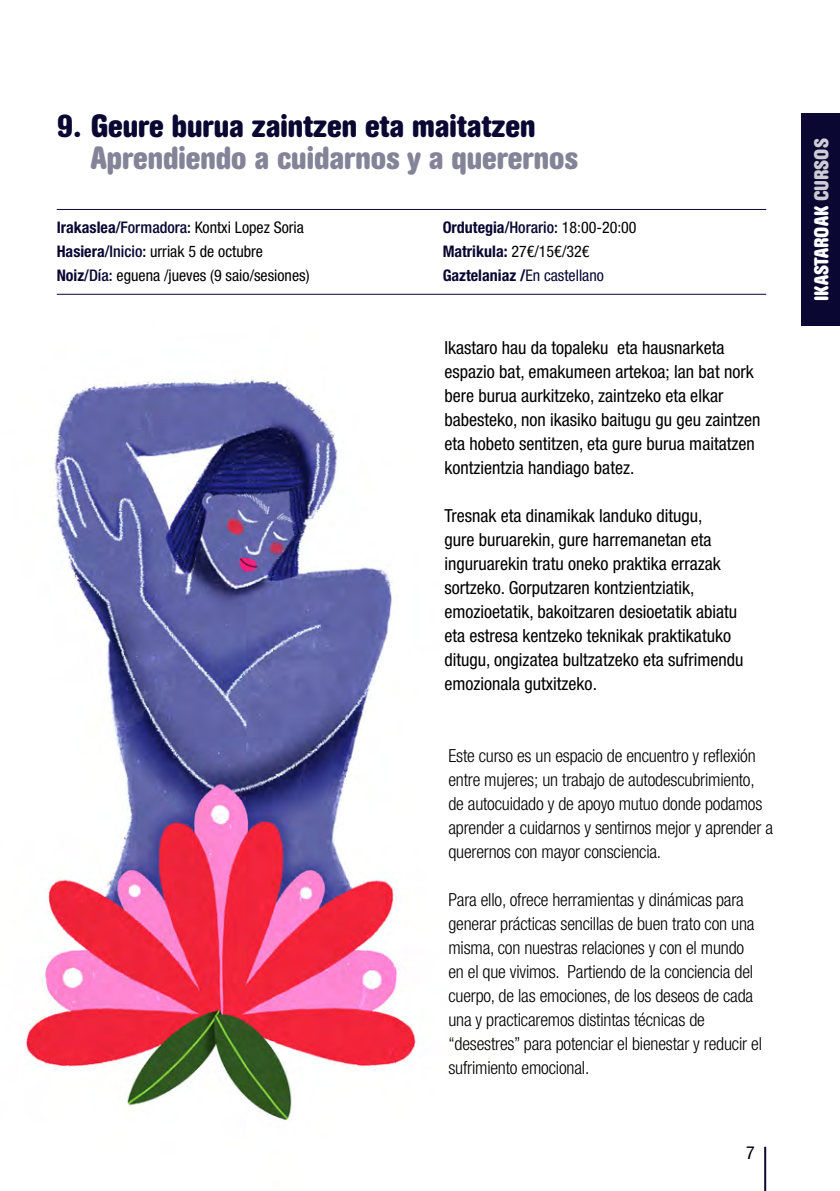
<style>
.page{position:relative;width:840px;height:1191px;background:#fff}
.page>*{position:absolute;margin:0;border:0;box-sizing:border-box;transform-origin:0 0}
.t1{font:700 condensed 32px "AG Book Rounded";color:#0a0732}
.t2{font:700 condensed 32px "AG Book Rounded";color:#858398}
.t3{font:700 condensed 20px "AG Book Rounded";color:#fff}
.t4{font:condensed 18px/24px "Helvetica Neue LT Pro";color:#000}
.t5{font:300 condensed 18px/24px "Helvetica Neue LT Pro";letter-spacing:-.01em;color:#000}
.t6{font:condensed 16px/24px "Helvetica Neue LT Pro";color:#000}
.t7{font:700 condensed 16px/24px "Helvetica Neue LT Pro";color:#0a0732}
.s1{font-weight:700;color:#0a0732}
.s2{font-weight:500;color:#0a0732}
.s3{font-weight:500}
.s4{font-weight:400;color:#000}
.s5{font-weight:400}
.s6{color:#cecdd6}
</style>
<div class="page">
<img style="left:24px;top:209px;width:743px;height:978px">
<hr style="left:57px;top:209px;width:708px;height:1px;background:#0a0732">
<hr style="left:57px;top:294px;width:708px;height:1px;background:#0a0732">
<hr style="left:763px;top:1146px;width:2px;height:45px;background:#0a0732">
<div style="left:801px;top:113px;width:38px;height:213px;background:#0a0732"></div>
<h1 class="t1" style="left:57px;top:107px;width:480px">9. Geure burua zaintzen eta maitatzen</h1>
<h1 class="t2" style="left:91px;top:139px;width:488px">Aprendiendo a cuidarnos y a querernos</h1>
<p class="t6" style="left:57px;top:216px;width:254px"><span class="s1">Irakaslea</span><span class="s2">/Formadora:</span> Kontxi Lopez Soria<br><span class="s1">Hasiera</span><span class="s2">/Inicio:</span> urriak 5 de octubre<br><span class="s1">Noiz</span><span class="s2">/Día:</span> eguena /jueves (9 saio/sesiones)</p>
<p class="t7" style="left:442px;top:215px;width:195px">Ordutegia<span class="s3">/Horario:</span> <span class="s4">18:00-20:00<br></span>Matrikula: <span class="s4">27€/15€/32€<br></span>Gaztelaniaz /<span class="s5">En castellano</span></p>
<p class="t4" style="left:444px;top:335px;width:317px">Ikastaro hau da topaleku eta hausnarketa espazio bat, emakumeen artekoa; lan bat nork bere burua aurkitzeko, zaintzeko eta elkar babesteko, non ikasiko baitugu gu geu zaintzen eta hobeto sentitzen, eta gure burua maitatzen kontzientzia handiago batez.</p>
<p class="t4" style="left:444px;top:503px;width:300px">Tresnak eta dinamikak landuko ditugu,<br>gure buruarekin, gure harremanetan eta inguruarekin tratu oneko praktika errazak sortzeko. Gorputzaren kontzientziatik, emozioetatik, bakoitzaren desioetatik abiatu eta estresa kentzeko teknikak praktikatuko ditugu, ongizatea bultzatzeko eta sufrimendu emozionala gutxitzeko.</p>
<p class="t5" style="left:448px;top:743px;width:326px">Este curso es un espacio de encuentro y reflexión entre mujeres; un trabajo de autodescubrimiento, de autocuidado y de apoyo mutuo donde podamos aprender a cuidarnos y sentirnos mejor y aprender a querernos con mayor consciencia.</p>
<p class="t5" style="left:448px;top:887px;width:315px">Para ello, ofrece herramientas y dinámicas para generar prácticas sencillas de buen trato con una misma, con nuestras relaciones y con el mundo en el que vivimos. Partiendo de la conciencia del cuerpo, de las emociones, de los deseos de cada una y practicaremos distintas técnicas de “desestres” para potenciar el bienestar y reducir el sufrimiento emocional.</p>
<p class="t4" style="left:745px;top:1141px;width:10px">7</p>
<p class="t3" style="left:809px;top:301px;width:164px;rotate:-90deg">IKASTAROAK <span class="s6">CURSOS</span></p>
</div>
